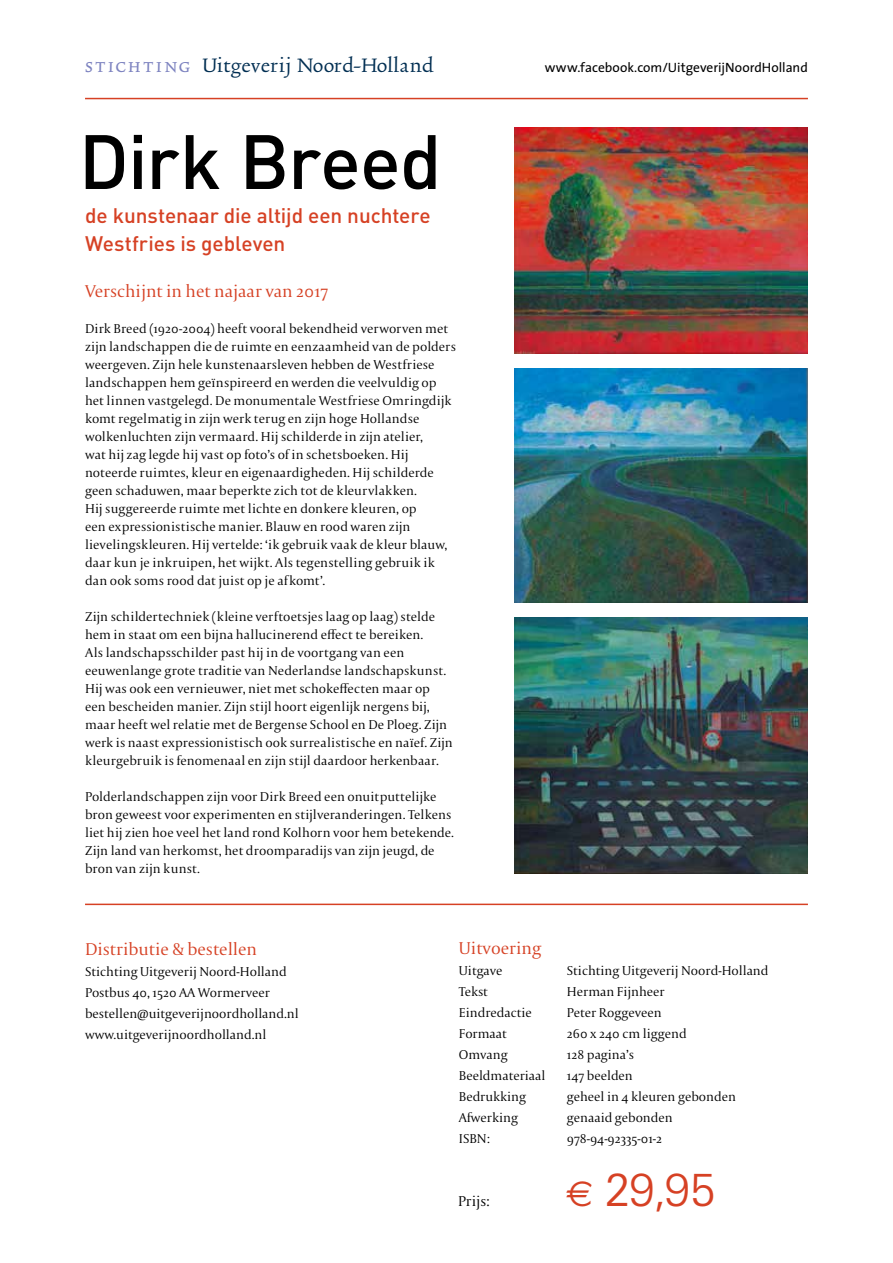
<style>
.page{position:relative;width:893px;height:1263px;background:#fff}
.page>*{position:absolute;margin:0;border:0;box-sizing:border-box;transform-origin:0 0}
.t1{font:500 75.6px "DIN";letter-spacing:-.015em;color:#000}
.t2{font:300 45px "Univers SB";color:#d64124}
.t3{font:22.95px "Trinite No 2 Rom Wid";letter-spacing:.015em;color:#002e52}
.t4{font:500 20.85px/27.8px "DIN";letter-spacing:-.005em;color:#d64124}
.t5{font:300 18px "Capitolium Os F";color:#d64124}
.t6{font:300 15px "Capitolium Os F";color:#000}
.t7{font:300 13.5px/18px "Capitolium Os F";color:#000}
.t8{font:13.5px "The Sans";color:#000}
.s1{font-family:"Trinite No 2 Rom Wid Exp";font-size:22.2px;color:#7d83c0}
.s2{font-family:"Euro Sans";font-weight:400;font-size:36px}
</style>
<div class="page">
<hr style="left:85px;top:904px;width:723px;height:1px;background:#d64124">
<hr style="left:85px;top:98px;width:723px;height:1px;background:#d64124">
<img style="left:514px;top:128px;width:294px;height:225px">
<img style="left:514px;top:368px;width:294px;height:234px">
<img style="left:514px;top:618px;width:294px;height:255px">
<h3 class="t3" style="left:85px;top:55px;width:350px"><span class="s1">stichting</span> Uitgeverij Noord-Holland</h3>
<p class="t8" style="left:545px;top:56px;width:265px">www.facebook.com/UitgeverijNoordHolland</p>
<h1 class="t1" style="left:79px;top:113px;width:364px">Dirk Breed</h1>
<h3 class="t4" style="left:85px;top:201px;width:347px">de kunstenaar die altijd een nuchtere<br>Westfries is gebleven</h3>
<h3 class="t5" style="left:85px;top:280px;width:245px">Verschijnt in het najaar van 2017</h3>
<p class="t7" style="left:85px;top:320px;width:372px">Dirk Breed (1920-2004) heeft vooral bekendheid verworven met zijn landschappen die de ruimte en eenzaamheid van de polders weergeven. Zijn hele kunstenaarsleven hebben de Westfriese landschappen hem geïnspireerd en werden die veelvuldig op het linnen vastgelegd. De monumentale Westfriese Omringdijk komt regelmatig in zijn werk terug en zijn hoge Hollandse wolkenluchten zijn vermaard. Hij schilderde in zijn atelier,<br>wat hij zag legde hij vast op foto’s of in schetsboeken. Hij noteerde ruimtes, kleur en eigenaardigheden. Hij schilderde geen schaduwen, maar beperkte zich tot de kleurvlakken.<br>Hij suggereerde ruimte met lichte en donkere kleuren, op<br>een expressionistische manier. Blauw en rood waren zijn lievelingskleuren. Hij vertelde: ‘ik gebruik vaak de kleur blauw, daar kun je inkruipen, het wijkt. Als tegenstelling gebruik ik dan ook soms rood dat juist op je afkomt’.</p>
<p class="t7" style="left:85px;top:607px;width:369px">Zijn schildertechniek (kleine verftoetsjes laag op laag) stelde hem in staat om een bijna hallucinerend effect te bereiken.<br>Als landschapsschilder past hij in de voortgang van een eeuwenlange grote traditie van Nederlandse landschapskunst.<br>Hij was ook een vernieuwer, niet met schokeffecten maar op een bescheiden manier. Zijn stijl hoort eigenlijk nergens bij, maar heeft wel relatie met de Bergense School en De Ploeg. Zijn werk is naast expressionistisch ook surrealistische en naïef. Zijn kleurgebruik is fenomenaal en zijn stijl daardoor herkenbaar.</p>
<p class="t7" style="left:85px;top:787px;width:371px">Polderlandschappen zijn voor Dirk Breed een onuitputtelijke bron geweest voor experimenten en stijlveranderingen. Telkens liet hij zien hoe veel het land rond Kolhorn voor hem betekende.<br>Zijn land van herkomst, het droomparadijs van zijn jeugd, de bron van zijn kunst.</p>
<h3 class="t5" style="left:85px;top:938px;width:174px">Distributie &amp; bestellen</h3>
<p class="t7" style="left:85px;top:961px;width:215px;line-height:21px">Stichting Uitgeverij Noord-Holland Postbus 40, 1520 AA Wormerveer bestellen@uitgeverijnoordholland.nl www.uitgeverijnoordholland.nl</p>
<h3 class="t5" style="left:459px;top:937px;width:84px">Uitvoering</h3>
<p class="t7" style="left:459px;top:961px;width:45px">Uitgave</p>
<p class="t7" style="left:567px;top:961px;width:203px">Stichting Uitgeverij Noord-Holland</p>
<p class="t7" style="left:459px;top:982px;width:31px">Tekst</p>
<p class="t7" style="left:567px;top:982px;width:99px">Herman Fijnheer</p>
<p class="t7" style="left:459px;top:1003px;width:75px">Eindredactie</p>
<p class="t7" style="left:567px;top:1003px;width:96px">Peter Roggeveen</p>
<p class="t7" style="left:459px;top:1024px;width:50px">Formaat</p>
<p class="t7" style="left:567px;top:1024px;width:121px">260 x 240 cm liggend</p>
<p class="t7" style="left:459px;top:1045px;width:50px">Omvang</p>
<p class="t7" style="left:567px;top:1045px;width:69px">128 pagina’s</p>
<p class="t7" style="left:459px;top:1066px;width:88px">Beeldmateriaal</p>
<p class="t7" style="left:567px;top:1066px;width:67px">147 beelden</p>
<p class="t7" style="left:459px;top:1088px;width:69px">Bedrukking</p>
<p class="t7" style="left:567px;top:1088px;width:171px">geheel in 4 kleuren gebonden</p>
<p class="t7" style="left:459px;top:1109px;width:61px">Afwerking</p>
<p class="t7" style="left:567px;top:1109px;width:107px">genaaid gebonden</p>
<p class="t7" style="left:459px;top:1130px;width:32px">ISBN:</p>
<p class="t7" style="left:567px;top:1130px;width:97px">978-94-92335-01-2</p>
<p class="t6" style="left:458px;top:1192px;width:33px">Prijs:</p>
<h2 class="t2" style="left:566px;top:1163px;width:151px"><span class="s2">€</span> 29,95</h2>
</div>
